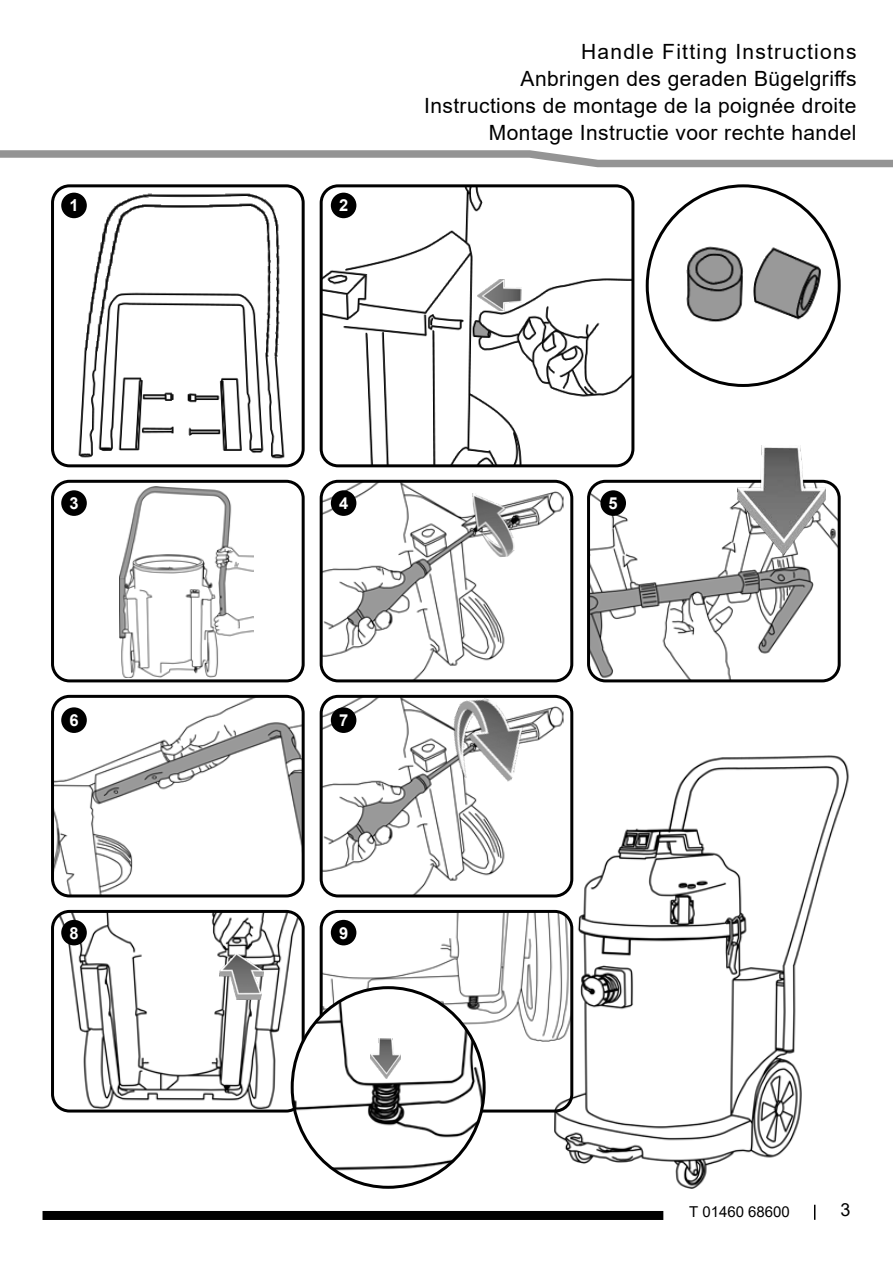
<style>
.page{position:relative;width:893px;height:1263px;background:#fff}
.page>*{position:absolute;margin:0;border:0;box-sizing:border-box;transform-origin:0 0}
.t1{font:21px/27px "Arial";letter-spacing:.02em;color:#000;text-align:right}
.t2{font:18px "Arial";color:#000}
.t3{font:700 16.5px "Arial";color:#fff}
.t4{font:15px "Arial";color:#000}
</style>
<div class="page">
<svg style="left:814px;top:1205px;width:1px;height:15px"></svg>
<div style="left:43px;top:1211px;width:620px;height:9px;background:#000"></div>
<img style="left:72px;top:192px;width:213px;height:267px">
<div style="left:51px;top:184px;width:254px;height:283px;border:3px solid #000;border-radius:17px"></div>
<img style="left:321px;top:188px;width:312px;height:278px">
<div style="left:320px;top:184px;width:314px;height:283px;border:3px solid #000;border-radius:17px"></div>
<img style="left:686px;top:246px;width:142px;height:85px">
<img style="left:119px;top:487px;width:134px;height:190px">
<div style="left:51px;top:480px;width:254px;height:202px;border:3px solid #000;border-radius:17px"></div>
<img style="left:322px;top:481px;width:242px;height:200px">
<div style="left:320px;top:480px;width:253px;height:202px;border:3px solid #000;border-radius:17px"></div>
<img style="left:591px;top:484px;width:246px;height:197px">
<div style="left:587px;top:480px;width:254px;height:202px;border:3px solid #000;border-radius:17px"></div>
<img style="left:54px;top:699px;width:247px;height:197px">
<div style="left:51px;top:695px;width:254px;height:202px;border:3px solid #000;border-radius:17px"></div>
<img style="left:322px;top:696px;width:242px;height:200px">
<div style="left:320px;top:695px;width:253px;height:202px;border:3px solid #000;border-radius:17px"></div>
<img style="left:55px;top:914px;width:246px;height:195px">
<div style="left:51px;top:910px;width:254px;height:202px;border:3px solid #000;border-radius:17px"></div>
<img style="left:323px;top:913px;width:219px;height:129px">
<div style="left:320px;top:910px;width:253px;height:202px;border:3px solid #000;border-radius:17px"></div>
<img style="left:542px;top:754px;width:307px;height:435px">
<div style="left:61px;top:193px;width:26px;height:25px;background:#000;border-radius:50%"></div>
<div style="left:331px;top:193px;width:25px;height:25px;background:#000;border-radius:50%"></div>
<div style="left:61px;top:490px;width:26px;height:26px;background:#000;border-radius:50%"></div>
<div style="left:331px;top:490px;width:25px;height:26px;background:#000;border-radius:50%"></div>
<div style="left:600px;top:490px;width:26px;height:26px;background:#000;border-radius:50%"></div>
<div style="left:61px;top:707px;width:26px;height:26px;background:#000;border-radius:50%"></div>
<div style="left:331px;top:707px;width:25px;height:26px;background:#000;border-radius:50%"></div>
<div style="left:331px;top:920px;width:25px;height:25px;background:#000;border-radius:50%"></div>
<div style="left:61px;top:920px;width:26px;height:25px;background:#000;border-radius:50%"></div>
<img style="left:477px;top:280px;width:45px;height:30px">
<img style="left:472px;top:491px;width:43px;height:67px">
<img style="left:435px;top:694px;width:101px;height:100px">
<img style="left:738px;top:445px;width:88px;height:109px">
<img style="left:220px;top:953px;width:43px;height:46px">
<img style="left:292px;top:988px;width:192px;height:199px">
<img style="left:370px;top:1038px;width:31px;height:40px">
<svg style="left:0;top:150px;width:893px;height:18px"></svg>
<p class="t3" style="left:69px;top:194px;width:11px">1</p>
<p class="t3" style="left:339px;top:194px;width:11px">2</p>
<p class="t1" style="left:424px;top:38px;width:434px">Handle Fitting Instructions<br>Anbringen des geraden Bügelgriffs Instructions de montage de la poignée droite Montage Instructie voor rechte handel</p>
<p class="t3" style="left:69px;top:492px;width:11px">3</p>
<p class="t3" style="left:339px;top:492px;width:11px">4</p>
<p class="t3" style="left:609px;top:492px;width:11px">5</p>
<p class="t3" style="left:69px;top:709px;width:11px">6</p>
<p class="t3" style="left:339px;top:709px;width:11px">7</p>
<p class="t3" style="left:69px;top:921px;width:11px">8</p>
<p class="t3" style="left:339px;top:921px;width:11px">9</p>
<p class="t4" style="left:689px;top:1201px;width:102px">T 01460 68600</p>
<p class="t2" style="left:840px;top:1197px;width:12px">3</p>
</div>
